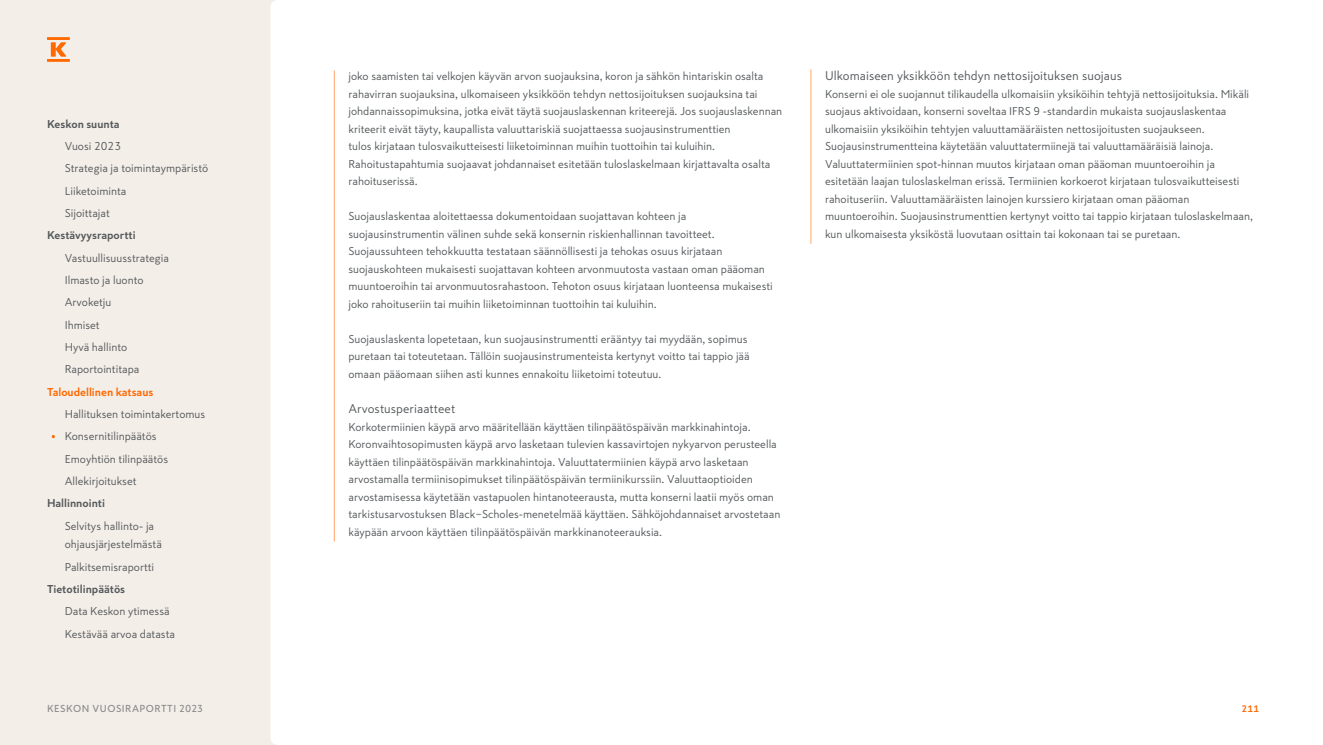
<style>
.page{position:relative;width:1323px;height:745px;background:#fff}
.page>*{position:absolute;margin:0;border:0;box-sizing:border-box;transform-origin:0 0}
.t1{font:12.5px "Skatta Sans";letter-spacing:.005em;color:#54585a}
.t2{font:11.25px/17.5px "Skatta Sans";color:#54585a}
.t3{font:700 11.25px "Skatta Sans";color:#54585a}
.t4{font:700 11.25px "Skatta Sans";color:#ff6900}
.t5{font:500 10px "Skatta Sans";letter-spacing:.05em;color:#898d8d}
.t6{font:700 9.38px "Skatta Sans";color:#ff6900}
</style>
<div class="page">
<hr style="left:334px;top:70px;width:1px;height:471px;background:#ffa566">
<hr style="left:811px;top:69px;width:1px;height:174px;background:#ffa566">
<div style="left:0;top:0;width:275px;height:744px;background:#f4eee9"></div>
<svg style="left:47px;top:37px;width:23px;height:25px"></svg>
<svg style="left:52px;top:434px;width:3px;height:4px"></svg>
<p class="t3" style="left:47px;top:116px;width:74px">Keskon suunta</p>
<p class="t2" style="left:65px;top:135px;width:145px;line-height:22.2px">Vuosi 2023<br>Strategia ja toimintaympäristö<br>Liiketoiminta<br>Sijoittajat</p>
<p class="t3" style="left:47px;top:227px;width:90px">Kestävyysraportti</p>
<p class="t2" style="left:65px;top:246px;width:106px;line-height:22.2px">Vastuullisuusstrategia<br>Ilmasto ja luonto<br>Arvoketju<br>Ihmiset<br>Hyvä hallinto<br>Raportointitapa</p>
<p class="t4" style="left:47px;top:383px;width:108px">Taloudellinen katsaus</p>
<p class="t2" style="left:65px;top:402px;width:142px;line-height:22.2px">Hallituksen toimintakertomus<br>Konsernitilinpäätös<br>Emoyhtiön tilinpäätös<br>Allekirjoitukset</p>
<p class="t3" style="left:47px;top:495px;width:60px">Hallinnointi</p>
<p class="t2" style="left:65px;top:516px;width:99px;line-height:18.8px">Selvitys hallinto- ja ohjausjärjestelmästä</p>
<p class="t2" style="left:65px;top:557px;width:91px">Palkitsemisraportti</p>
<p class="t3" style="left:47px;top:580px;width:80px">Tietotilinpäätös</p>
<p class="t2" style="left:65px;top:599px;width:112px;line-height:22.2px">Data Keskon ytimessä<br>Kestävää arvoa datasta</p>
<p class="t2" style="left:348px;top:67px;width:435px">joko saamisten tai velkojen käyvän arvon suojauksina, koron ja sähkön hintariskin osalta rahavirran suojauksina, ulkomaiseen yksikköön tehdyn nettosijoituksen suojauksina tai johdannaissopimuksina, jotka eivät täytä suojauslaskennan kriteerejä. Jos suojauslaskennan kriteerit eivät täyty, kaupallista valuuttariskiä suojattaessa suojausinstrumenttien<br>tulos kirjataan tulosvaikutteisesti liiketoiminnan muihin tuottoihin tai kuluihin.<br>Rahoitustapahtumia suojaavat johdannaiset esitetään tuloslaskelmaan kirjattavalta osalta rahoituserissä.</p>
<p class="t2" style="left:348px;top:207px;width:426px">Suojauslaskentaa aloitettaessa dokumentoidaan suojattavan kohteen ja suojausinstrumentin välinen suhde sekä konsernin riskienhallinnan tavoitteet.<br>Suojaussuhteen tehokkuutta testataan säännöllisesti ja tehokas osuus kirjataan suojauskohteen mukaisesti suojattavan kohteen arvonmuutosta vastaan oman pääoman muuntoeroihin tai arvonmuutosrahastoon. Tehoton osuus kirjataan luonteensa mukaisesti joko rahoituseriin tai muihin liiketoiminnan tuottoihin tai kuluihin.</p>
<p class="t2" style="left:348px;top:330px;width:403px">Suojauslaskenta lopetetaan, kun suojausinstrumentti erääntyy tai myydään, sopimus puretaan tai toteutetaan. Tällöin suojausinstrumenteista kertynyt voitto tai tappio jää omaan pääomaan siihen asti kunnes ennakoitu liiketoimi toteutuu.</p>
<p class="t1" style="left:348px;top:400px;width:108px">Arvostusperiaatteet</p>
<p class="t2" style="left:348px;top:417px;width:433px">Korkotermiinien käypä arvo määritellään käyttäen tilinpäätöspäivän markkinahintoja.<br>Koronvaihtosopimusten käypä arvo lasketaan tulevien kassavirtojen nykyarvon perusteella käyttäen tilinpäätöspäivän markkinahintoja. Valuuttatermiinien käypä arvo lasketaan arvostamalla termiinisopimukset tilinpäätöspäivän termiinikurssiin. Valuuttaoptioiden arvostamisessa käytetään vastapuolen hintanoteerausta, mutta konserni laatii myös oman tarkistusarvostuksen Black−Scholes-menetelmää käyttäen. Sähköjohdannaiset arvostetaan käypään arvoon käyttäen tilinpäätöspäivän markkinanoteerauksia.</p>
<p class="t1" style="left:825px;top:67px;width:298px">Ulkomaiseen yksikköön tehdyn nettosijoituksen suojaus</p>
<p class="t2" style="left:825px;top:85px;width:429px">Konserni ei ole suojannut tilikaudella ulkomaisiin yksiköihin tehtyjä nettosijoituksia. Mikäli suojaus aktivoidaan, konserni soveltaa IFRS 9 -standardin mukaista suojauslaskentaa ulkomaisiin yksiköihin tehtyjen valuuttamääräisten nettosijoitusten suojaukseen.<br>Suojausinstrumentteina käytetään valuuttatermiinejä tai valuuttamääräisiä lainoja.<br>Valuuttatermiinien spot-hinnan muutos kirjataan oman pääoman muuntoeroihin ja esitetään laajan tuloslaskelman erissä. Termiinien korkoerot kirjataan tulosvaikutteisesti rahoituseriin. Valuuttamääräisten lainojen kurssiero kirjataan oman pääoman muuntoeroihin. Suojausinstrumenttien kertynyt voitto tai tappio kirjataan tuloslaskelmaan, kun ulkomaisesta yksiköstä luovutaan osittain tai kokonaan tai se puretaan.</p>
<p class="t5" style="left:47px;top:701px;width:157px">KESKON VUOSIRAPORTTI 2023</p>
<p class="t6" style="left:1241px;top:701px;width:19px">211</p>
</div>
